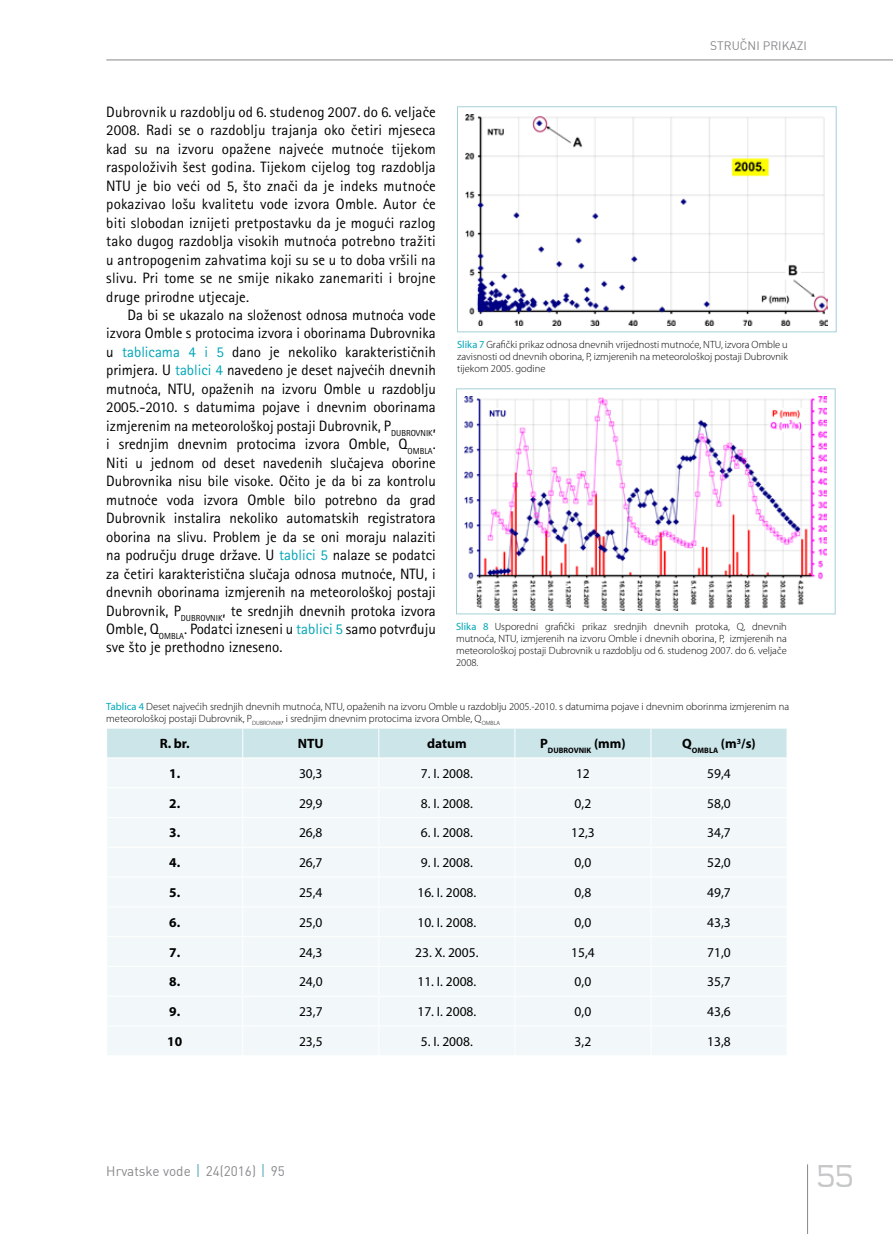
<style>
.page{position:relative;width:893px;height:1234px;background:#fff}
.page>*{position:absolute;margin:0;border:0;box-sizing:border-box;transform-origin:0 0}
.t1{font:300 36px "Teen";color:#c6c7c8}
.t2{font:15px/18.5px "Rotis Sans Serifklemy";letter-spacing:.005em;color:#000;text-align:justify}
.t3{font:13.5px "Myriad Pro";color:#000}
.t4{font:700 13.5px "Myriad Pro";color:#000}
.t5{font:13.5px "DIN";color:#87888a}
.t6{font:12px "DIN";color:#87888a}
.t7{font:300 10.5px/12px "Myriad Pro";color:#000;text-align:justify}
.t8{font:700 7.8px "Myriad Pro";color:#000}
.s1{color:#00a5b7}
.s2{font-weight:400;color:#00a5b7}
</style>
<div class="page">
<hr style="left:807px;top:1164px;width:1px;height:69px;background:#87888a">
<hr style="left:106px;top:60px;width:787px;height:1px;background:#87888a">
<svg style="left:198px;top:1164px;width:1px;height:12px"></svg>
<svg style="left:263px;top:1164px;width:1px;height:12px"></svg>
<svg style="left:107px;top:728px;width:680px;height:327px"></svg>
<img style="left:466px;top:114px;width:362px;height:211px">
<div style="left:457px;top:106px;width:380px;height:226px;border:1px solid #a2d1d9"></div>
<img style="left:465px;top:396px;width:362px;height:214px">
<div style="left:456px;top:388px;width:380px;height:226px;border:1px solid #a2d1d9"></div>
<p class="t6" style="left:710px;top:37px;width:98px">STRUČNI PRIKAZI</p>
<p class="t2" style="left:106px;top:102px;width:331px">Dubrovnik u razdoblju od 6. studenog 2007. do 6. veljače 2008. Radi se o razdoblju trajanja oko četiri mjeseca kad su na izvoru opažene najveće mutnoće tijekom raspoloživih šest godina. Tijekom cijelog tog razdoblja NTU je bio veći od 5, što znači da je indeks mutnoće pokazivao lošu kvalitetu vode izvora Omble. Autor će biti slobodan iznijeti pretpostavku da je mogući razlog tako dugog razdoblja visokih mutnoća potrebno tražiti u antropogenim zahvatima koji su se u to doba vršili na slivu. Pri tome se ne smije nikako zanemariti i brojne druge prirodne utjecaje.</p>
<p class="t2" style="left:106px;top:305px;width:331px;text-indent:21px">Da bi se ukazalo na složenost odnosa mutnoća vode izvora Omble s protocima izvora i oborinama Dubrovnika u <span class="s1">tablicama 4 i 5</span> dano je nekoliko karakterističnih primjera. U <span class="s1">tablici 4</span> navedeno je deset najvećih dnevnih mutnoća, NTU, opaženih na izvoru Omble u razdoblju 2005.-2010. s datumima pojave i dnevnim oborinama izmjerenim na meteorološkoj postaji Dubrovnik, P<sub>DUBROVNIK</sub>, i srednjim dnevnim protocima izvora Omble, Q<sub>OMBLA</sub>.<br>Niti u jednom od deset navedenih slučajeva oborine Dubrovnika nisu bile visoke. Očito je da bi za kontrolu mutnoće voda izvora Omble bilo potrebno da grad Dubrovnik instalira nekoliko automatskih registratora oborina na slivu. Problem je da se oni moraju nalaziti na području druge države. U <span class="s1">tablici 5</span> nalaze se podatci za četiri karakteristična slučaja odnosa mutnoće, NTU, i dnevnih oborinama izmjerenih na meteorološkoj postaji Dubrovnik, P<sub>DUBROVNIK</sub>, te srednjih dnevnih protoka izvora Omble, Q<sub>OMBLA</sub>. Podatci izneseni u <span class="s1">tablici 5</span> samo potvrđuju sve što je prethodno izneseno.</p>
<p class="t7" style="left:457px;top:338px;width:332px"><span class="s2">Slika 7</span> Grafički prikaz odnosa dnevnih vrijednosti mutnoće, NTU, izvora Omble u zavisnosti od dnevnih oborina, P, izmjerenih na meteorološkoj postaji Dubrovnik tijekom 2005. godine</p>
<p class="t7" style="left:456px;top:620px;width:332px"><span class="s2">Slika 8</span> Usporedni grafički prikaz srednjih dnevnih protoka, Q, dnevnih mutnoća, NTU, izmjerenih na izvoru Omble i dnevnih oborina, P, izmjerenih na meteorološkoj postaji Dubrovnik u razdoblju od 6. studenog 2007. do 6. veljače 2008.</p>
<p class="t7" style="left:106px;top:700px;width:684px"><span class="s2">Tablica 4</span> Deset najvećih srednjih dnevnih mutnoća, NTU, opaženih na izvoru Omble u razdoblju 2005.-2010. s datumima pojave i dnevnim oborinma izmjerenim na meteorološkoj postaji Dubrovnik, P<sub>DUBROVNIK</sub>, i srednjim dnevnim protocima izvora Omble, Q<sub>OMBLA</sub></p>
<p class="t4" style="left:160px;top:734px;width:32px">R. br.</p>
<p class="t4" style="left:298px;top:734px;width:27px">NTU</p>
<p class="t4" style="left:427px;top:734px;width:41px">datum</p>
<p class="t8" style="left:540px;top:744px;width:87px"><sup>P</sup>DUBROVNIK <sup>(mm)</sup></p>
<p class="t4" style="left:682px;top:734px;width:75px">Q<sub>OMBLA</sub> (m<sup>3</sup>/s)</p>
<p class="t4" style="left:169px;top:764px;width:13px">1.</p>
<p class="t3" style="left:299px;top:764px;width:25px">30,3</p>
<p class="t3" style="left:421px;top:764px;width:53px">7. I. 2008.</p>
<p class="t3" style="left:576px;top:764px;width:15px">12</p>
<p class="t3" style="left:707px;top:764px;width:25px">59,4</p>
<p class="t4" style="left:169px;top:794px;width:13px">2.</p>
<p class="t3" style="left:299px;top:794px;width:25px">29,9</p>
<p class="t3" style="left:421px;top:794px;width:53px">8. I. 2008.</p>
<p class="t3" style="left:575px;top:794px;width:18px">0,2</p>
<p class="t3" style="left:707px;top:794px;width:25px">58,0</p>
<p class="t4" style="left:169px;top:823px;width:13px">3.</p>
<p class="t3" style="left:299px;top:824px;width:25px">26,8</p>
<p class="t3" style="left:421px;top:824px;width:53px">6. I. 2008.</p>
<p class="t3" style="left:571px;top:824px;width:25px">12,3</p>
<p class="t3" style="left:707px;top:824px;width:25px">34,7</p>
<p class="t4" style="left:169px;top:853px;width:13px">4.</p>
<p class="t3" style="left:299px;top:854px;width:25px">26,7</p>
<p class="t3" style="left:421px;top:854px;width:53px">9. I. 2008.</p>
<p class="t3" style="left:575px;top:854px;width:18px">0,0</p>
<p class="t3" style="left:707px;top:854px;width:25px">52,0</p>
<p class="t4" style="left:169px;top:883px;width:13px">5.</p>
<p class="t3" style="left:299px;top:884px;width:25px">25,4</p>
<p class="t3" style="left:417px;top:884px;width:60px">16. I. 2008.</p>
<p class="t3" style="left:575px;top:884px;width:18px">0,8</p>
<p class="t3" style="left:707px;top:884px;width:25px">49,7</p>
<p class="t4" style="left:169px;top:913px;width:13px">6.</p>
<p class="t3" style="left:299px;top:913px;width:25px">25,0</p>
<p class="t3" style="left:417px;top:913px;width:60px">10. I. 2008.</p>
<p class="t3" style="left:575px;top:913px;width:18px">0,0</p>
<p class="t3" style="left:707px;top:913px;width:25px">43,3</p>
<p class="t4" style="left:169px;top:943px;width:13px">7.</p>
<p class="t3" style="left:299px;top:943px;width:25px">24,3</p>
<p class="t3" style="left:415px;top:943px;width:65px">23. X. 2005.</p>
<p class="t3" style="left:571px;top:943px;width:25px">15,4</p>
<p class="t3" style="left:707px;top:943px;width:25px">71,0</p>
<p class="t4" style="left:169px;top:972px;width:13px">8.</p>
<p class="t3" style="left:299px;top:973px;width:25px">24,0</p>
<p class="t3" style="left:417px;top:973px;width:60px">11. I. 2008.</p>
<p class="t3" style="left:575px;top:973px;width:18px">0,0</p>
<p class="t3" style="left:707px;top:973px;width:25px">35,7</p>
<p class="t4" style="left:169px;top:1002px;width:13px">9.</p>
<p class="t3" style="left:299px;top:1003px;width:25px">23,7</p>
<p class="t3" style="left:417px;top:1003px;width:60px">17. I. 2008.</p>
<p class="t3" style="left:575px;top:1003px;width:18px">0,0</p>
<p class="t3" style="left:707px;top:1003px;width:25px">43,6</p>
<p class="t4" style="left:167px;top:1032px;width:16px">10</p>
<p class="t3" style="left:299px;top:1032px;width:25px">23,5</p>
<p class="t3" style="left:421px;top:1032px;width:53px">5. I. 2008.</p>
<p class="t3" style="left:575px;top:1032px;width:18px">3,2</p>
<p class="t3" style="left:707px;top:1032px;width:25px">13,8</p>
<p class="t5" style="left:106px;top:1161px;width:180px">Hrvatske vode 24(2016) 95</p>
<h1 class="t1" style="left:816px;top:1156px;width:39px">55</h1>
</div>
